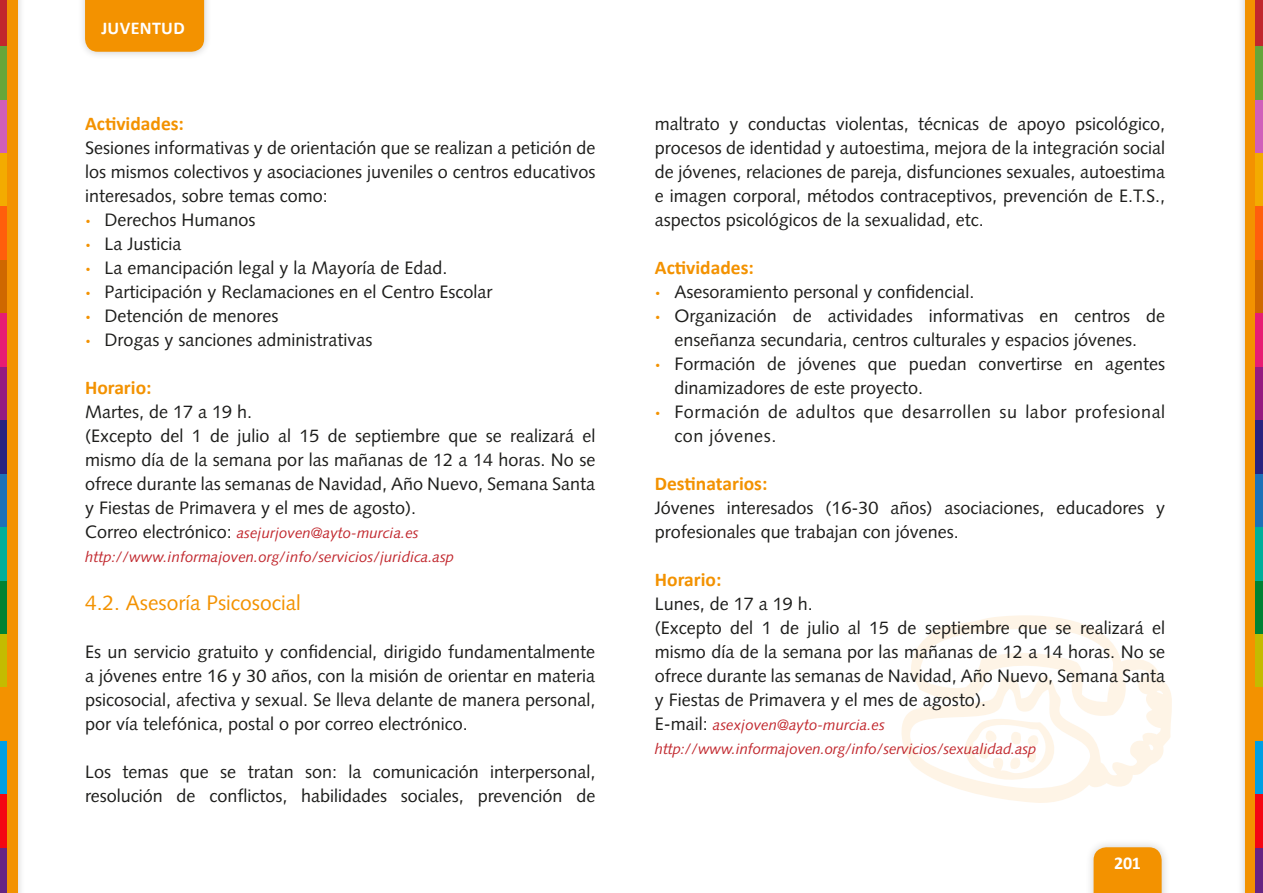
<style>
.page{position:relative;width:1263px;height:893px;background:#fff}
.page>*{position:absolute;margin:0;border:0;box-sizing:border-box;transform-origin:0 0}
.h4101{font:21px "Syntax LT Std";color:#f39200}
.h510{font:700 19.5px "Calibri";color:#f39200}
.tn_texto_normal{font:18px/24px "Syntax LT Std";color:#1d1d1b;text-align:justify}
.tn_texto_normal-2{font:18px/24px "Syntax LT Std";letter-spacing:.03em;color:#1d1d1b}
.t1{font:700 18px "Calibri";letter-spacing:.02em;color:#fff}
.tn_texto_normal-3{font:italic 15px "Syntax LT Std";color:#c1272d}
.s1{font-weight:900;color:#f39200}
.s2{font-style:normal;font-size:18px;color:#1d1d1b}
</style>
<div class="page">
<svg style="left:901px;top:615px;width:271px;height:188px"></svg>
<div style="left:1084px;top:838px;width:87px;height:55px;background:#000;opacity:.2"></div>
<div style="left:1093px;top:847px;width:68px;height:46px;background:#f39200"></div>
<div style="left:0;top:0;width:26px;height:893px;background:#000;opacity:.2"></div>
<div style="left:0;top:0;width:18px;height:893px;background:#f39200"></div>
<div style="left:1236px;top:0;width:27px;height:893px;background:#000;opacity:.2"></div>
<div style="left:1245px;top:0;width:18px;height:893px;background:#f39200"></div>
<div style="left:77px;top:0;width:135px;height:60px;background:#000;opacity:.2"></div>
<div style="left:85px;top:0;width:119px;height:52px;background:#f39200"></div>
<div style="left:1255px;top:0;width:8px;height:46px;background:#c1272d"></div>
<div style="left:1255px;top:46px;width:8px;height:54px;background:#65a63a"></div>
<div style="left:1255px;top:100px;width:8px;height:53px;background:#d05fba"></div>
<div style="left:1255px;top:153px;width:8px;height:54px;background:#f3ab00"></div>
<div style="left:1255px;top:207px;width:8px;height:53px;background:#ff5f0c"></div>
<div style="left:1255px;top:260px;width:8px;height:54px;background:#cf6800"></div>
<div style="left:1255px;top:314px;width:8px;height:53px;background:#e71d73"></div>
<div style="left:1255px;top:367px;width:8px;height:53px;background:#951b81"></div>
<div style="left:1255px;top:420px;width:8px;height:54px;background:#292380"></div>
<div style="left:1255px;top:474px;width:8px;height:53px;background:#1d71b8"></div>
<div style="left:1255px;top:527px;width:8px;height:54px;background:#00af9a"></div>
<div style="left:1255px;top:581px;width:8px;height:53px;background:#008233"></div>
<div style="left:1255px;top:634px;width:8px;height:54px;background:#c4bb00"></div>
<div style="left:1255px;top:741px;width:8px;height:54px;background:#009fe3"></div>
<div style="left:1255px;top:795px;width:8px;height:53px;background:#f40613"></div>
<div style="left:1255px;top:848px;width:8px;height:45px;background:#662483"></div>
<div style="left:0;top:0;width:7px;height:46px;background:#c1272d"></div>
<div style="left:0;top:46px;width:7px;height:54px;background:#65a63a"></div>
<div style="left:0;top:100px;width:7px;height:53px;background:#d05fba"></div>
<div style="left:0;top:153px;width:7px;height:54px;background:#f3ab00"></div>
<div style="left:0;top:207px;width:7px;height:53px;background:#ff5f0c"></div>
<div style="left:0;top:260px;width:7px;height:54px;background:#cf6800"></div>
<div style="left:0;top:314px;width:7px;height:53px;background:#e71d73"></div>
<div style="left:0;top:367px;width:7px;height:53px;background:#951b81"></div>
<div style="left:0;top:420px;width:7px;height:54px;background:#292380"></div>
<div style="left:0;top:474px;width:7px;height:53px;background:#1d71b8"></div>
<div style="left:0;top:527px;width:7px;height:54px;background:#00af9a"></div>
<div style="left:0;top:581px;width:7px;height:53px;background:#008233"></div>
<div style="left:0;top:634px;width:7px;height:54px;background:#c4bb00"></div>
<div style="left:0;top:741px;width:7px;height:54px;background:#009fe3"></div>
<div style="left:0;top:795px;width:7px;height:53px;background:#f40613"></div>
<div style="left:0;top:848px;width:7px;height:45px;background:#662483"></div>
<p class="t1" style="left:101px;top:16px;width:85px">JUVENTUD</p>
<p class="h510" style="left:85px;top:111px;width:100px">Actividades:</p>
<p class="tn_texto_normal" style="left:85px;top:136px;width:512px">Sesiones informativas y de orientación que se realizan a petición de los mismos colectivos y asociaciones juveniles o centros educativos interesados, sobre temas como:</p>
<p class="tn_texto_normal" style="left:85px;top:208px;width:172px"><span class="s1">·</span> Derechos Humanos</p>
<p class="tn_texto_normal" style="left:85px;top:232px;width:98px"><span class="s1">·</span> La Justicia</p>
<p class="tn_texto_normal" style="left:85px;top:256px;width:364px"><span class="s1">·</span> La emancipación legal y la Mayoría de Edad.</p>
<p class="tn_texto_normal" style="left:85px;top:280px;width:409px"><span class="s1">·</span> Participación y Reclamaciones en el Centro Escolar</p>
<p class="tn_texto_normal" style="left:85px;top:304px;width:195px"><span class="s1">·</span> Detención de menores</p>
<p class="tn_texto_normal" style="left:85px;top:328px;width:289px"><span class="s1">·</span> Drogas y sanciones administrativas</p>
<p class="h510" style="left:85px;top:375px;width:68px">Horario:</p>
<p class="tn_texto_normal" style="left:85px;top:400px;width:169px">Martes, de 17 a 19 h.</p>
<p class="tn_texto_normal" style="left:85px;top:424px;width:512px">(Excepto del 1 de julio al 15 de septiembre que se realizará el mismo día de la semana por las mañanas de 12 a 14 horas. No se ofrece durante las semanas de Navidad, Año Nuevo, Semana Santa y Fiestas de Primavera y el mes de agosto).</p>
<p class="tn_texto_normal-3" style="left:85px;top:524px;width:335px"><span class="s2">Correo electrónico:</span> asejurjoven@ayto-murcia.es</p>
<p class="tn_texto_normal-3" style="left:85px;top:548px;width:371px">http://www.informajoven.org/info/servicios/juridica.asp</p>
<p class="h4101" style="left:85px;top:591px;width:217px">4.2. Asesoría Psicosocial</p>
<p class="tn_texto_normal" style="left:85px;top:640px;width:512px">Es un servicio gratuito y confidencial, dirigido fundamentalmente a jóvenes entre 16 y 30 años, con la misión de orientar en materia psicosocial, afectiva y sexual. Se lleva delante de manera personal, por vía telefónica, postal o por correo electrónico.</p>
<p class="tn_texto_normal" style="left:85px;top:760px;width:512px">Los temas que se tratan son: la comunicación interpersonal, resolución de conflictos, habilidades sociales, prevención de</p>
<p class="tn_texto_normal" style="left:655px;top:112px;width:512px">maltrato y conductas violentas, técnicas de apoyo psicológico, procesos de identidad y autoestima, mejora de la integración social de jóvenes, relaciones de pareja, disfunciones sexuales, autoestima e imagen corporal, métodos contraceptivos, prevención de E.T.S., aspectos psicológicos de la sexualidad, etc.</p>
<p class="h510" style="left:655px;top:255px;width:100px">Actividades:</p>
<p class="tn_texto_normal" style="left:655px;top:280px;width:321px"><span class="s1">·</span> Asesoramiento personal y confidencial.</p>
<p class="tn_texto_normal" style="left:655px;top:304px;width:512px;text-align:center"><span class="s1">·</span> Organización de actividades informativas en centros de enseñanza secundaria, centros culturales y espacios jóvenes.</p>
<p class="tn_texto_normal" style="left:674px;top:352px;width:492px;text-indent:-19px"><span class="s1">·</span> Formación de jóvenes que puedan convertirse en agentes dinamizadores de este proyecto.</p>
<p class="tn_texto_normal-2" style="left:674px;top:400px;width:492px;text-indent:-19px"><span class="s1">·</span> Formación de adultos que desarrollen su labor profesional con jóvenes.</p>
<p class="h510" style="left:655px;top:471px;width:114px">Destinatarios:</p>
<p class="tn_texto_normal" style="left:655px;top:496px;width:512px">Jóvenes interesados (16-30 años) asociaciones, educadores y profesionales que trabajan con jóvenes.</p>
<p class="h510" style="left:655px;top:567px;width:68px">Horario:</p>
<p class="tn_texto_normal" style="left:655px;top:592px;width:160px">Lunes, de 17 a 19 h.</p>
<p class="tn_texto_normal" style="left:655px;top:616px;width:512px">(Excepto del 1 de julio al 15 de septiembre que se realizará el mismo día de la semana por las mañanas de 12 a 14 horas. No se ofrece durante las semanas de Navidad, Año Nuevo, Semana Santa y Fiestas de Primavera y el mes de agosto).</p>
<p class="tn_texto_normal-3" style="left:655px;top:716px;width:232px"><span class="s2">E-mail:</span> asexjoven@ayto-murcia.es</p>
<p class="tn_texto_normal-3" style="left:655px;top:740px;width:383px">http://www.informajoven.org/info/servicios/sexualidad.asp</p>
<p class="t1" style="left:1114px;top:852px;width:28px">201</p>
</div>
